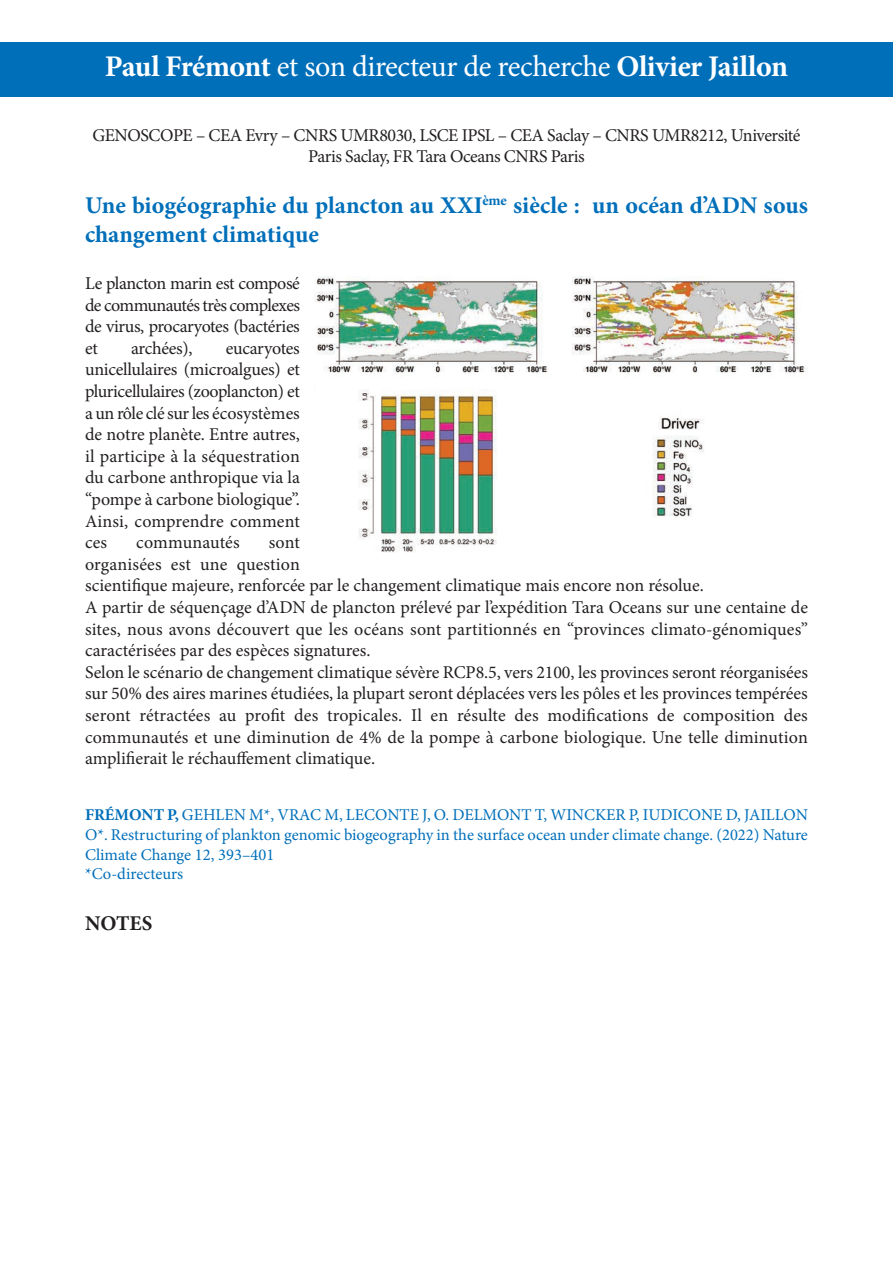
<style>
.page{position:relative;width:893px;height:1263px;background:#fff}
.page>*{position:absolute;margin:0;border:0;box-sizing:border-box;transform-origin:0 0}
.t1{font:700 30px "Minion Pro";letter-spacing:-.02em;color:#fff}
.t2{font:700 24px/28.8px "Minion Pro";color:#006fba}
.t3{font:700 21px "Minion Pro";letter-spacing:-.005em;color:#231f20}
.t4{font:18px/21.6px "Minion Pro";letter-spacing:-.01em;color:#231f20;text-align:justify}
.t5{font:16.5px/19.8px "Minion Pro";color:#006fba;text-align:justify}
.s1{font-weight:400}
.s2{font-weight:700}
</style>
<div class="page">
<div style="left:0;top:43px;width:893px;height:54px;background:#006fba"></div>
<img style="left:315px;top:276px;width:493px;height:277px">
<p class="t1" style="left:105px;top:55px;width:685px">Paul Frémont <span class="s1">et son directeur de recherche</span> Olivier Jaillon</p>
<p class="t4" style="left:92px;top:126px;width:710px;text-align:center">GENOSCOPE – CEA Evry – CNRS UMR8030, LSCE IPSL – CEA Saclay – CNRS UMR8212, Université<br>Paris Saclay, FR Tara Oceans CNRS Paris</p>
<p class="t2" style="left:85px;top:193px;width:724px">Une biogéographie du plancton au XXI<sup>ème</sup> siècle : un océan d’ADN sous changement climatique</p>
<p class="t4" style="left:85px;top:274px;width:216px">Le plancton marin est composé de communautés très complexes de virus, procaryotes (bactéries et</p>
<p class="t4" style="left:131px;top:339px;width:63px">archées),</p>
<p class="t4" style="left:85px;top:339px;width:216px;text-indent:141px">eucaryotes unicellulaires (microalgues) et pluricellulaires (zooplancton) et a un rôle clé sur les écosystèmes de notre planète. Entre autres, il participe à la séquestration du carbone anthropique via la “pompe à carbone biologique”.<br>Ainsi, comprendre comment ces</p>
<p class="t4" style="left:136px;top:533px;width:105px">communautés</p>
<p class="t4" style="left:85px;top:533px;width:620px;text-align:left;text-indent:184px">sont<br>organisées est une question<br>scientifique majeure, renforcée par le changement climatique mais encore non résolue.</p>
<p class="t4" style="left:85px;top:598px;width:724px">A partir de séquençage d’ADN de plancton prélevé par l’expédition Tara Oceans sur une centaine de sites, nous avons découvert que les océans sont partitionnés en “provinces climato-génomiques” caractérisées par des espèces signatures.</p>
<p class="t4" style="left:85px;top:663px;width:724px">Selon le scénario de changement climatique sévère RCP8.5, vers 2100, les provinces seront réorganisées sur 50% des aires marines étudiées, la plupart seront déplacées vers les pôles et les provinces tempérées seront rétractées au profit des tropicales. Il en résulte des modifications de composition des communautés et une diminution de 4% de la pompe à carbone biologique. Une telle diminution amplifierait le réchauffement climatique.</p>
<p class="t5" style="left:85px;top:806px;width:724px"><span class="s2">FRÉMONT P,</span> GEHLEN M*, VRAC M, LECONTE J, O. DELMONT T, WINCKER P, IUDICONE D, JAILLON O*. Restructuring of plankton genomic biogeography in the surface ocean under climate change. (2022) Nature Climate Change 12, 393–401</p>
<p class="t5" style="left:85px;top:866px;width:100px">*Co-directeurs</p>
<p class="t3" style="left:85px;top:915px;width:69px">NOTES</p>
</div>
